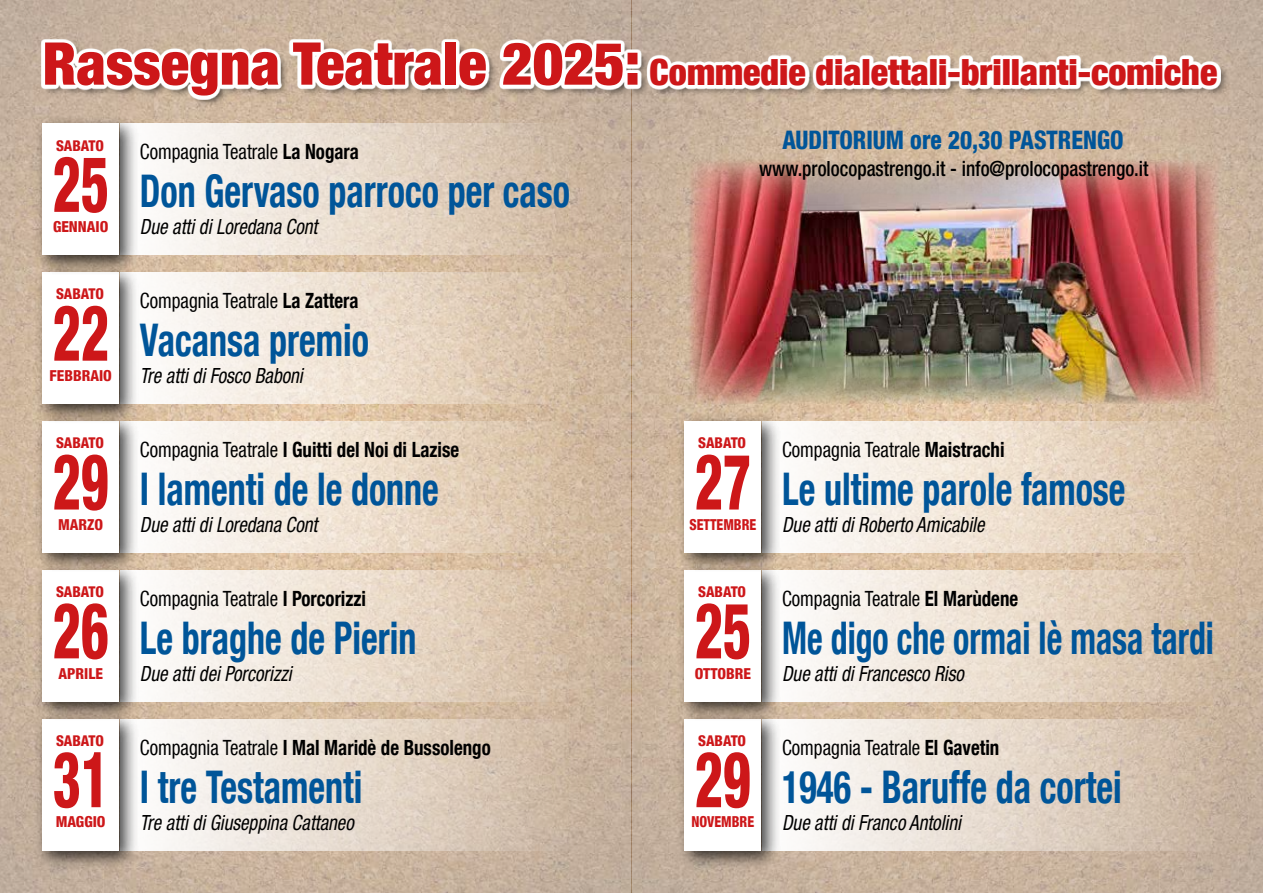
<style>
.page{position:relative;width:1263px;height:893px;background:#fff}
.page>*{position:absolute;margin:0;border:0;box-sizing:border-box;transform-origin:0 0}
.t1{font:800 condensed 77.7px "Helvetica Neue LT Com";color:#cd1719;scale:.7 1}
.t2{font:700 condensed 45px "Helvetica Neue LT Com";color:#059;scale:.8 1}
.t3{font:700 condensed 45px "Helvetica Neue LT Com";color:#059;scale:.75 1}
.t4{font:900 condensed 36.15px "Helvetica Neue LT Com";color:#cd1719}
.t5{font:800 condensed 25.5px "Helvetica Neue LT Com";color:#059;scale:.92 1}
.t6{font:italic condensed 21px "Helvetica Neue LT Com";color:#000;scale:.9 1}
.t7{font:condensed 21px "Helvetica Neue LT Com";color:#000;scale:.9 1}
.t8{font:700 condensed 21px "Helvetica Neue LT Com";color:#000;scale:.9 1}
.t9{font:500 condensed 21px "Helvetica Neue LT Com";color:#000;scale:.92 1}
.t10{font:800 condensed 15.15px "Helvetica Neue LT Com";color:#cd1719}
.t11{font:800 condensed 15.15px "Helvetica Neue LT Com";color:#cd1719;scale:.9 1}
.t12{font:800 condensed 14.85px "Helvetica Neue LT Com";color:#cd1719}
.s1{font-size:59.1px}
.s2{font-weight:700}
.s3{font-weight:400}
</style>
<div class="page">
<img style="left:0;top:0;width:1263px;height:893px">
<div style="left:120px;top:719px;width:459px;height:131px;background:linear-gradient(to right,#fff,#ccb59f)"></div>
<div style="left:762px;top:719px;width:459px;height:131px;background:linear-gradient(to right,#fff,#cab49e)"></div>
<div style="left:120px;top:570px;width:459px;height:132px;background:linear-gradient(to right,#fff,#d4bba0)"></div>
<div style="left:762px;top:570px;width:459px;height:132px;background:linear-gradient(to right,#fff,#d3baa0)"></div>
<div style="left:120px;top:421px;width:459px;height:132px;background:linear-gradient(to right,#fff,#d7bda1)"></div>
<div style="left:762px;top:421px;width:459px;height:132px;background:linear-gradient(to right,#fff,#d8bea3)"></div>
<div style="left:120px;top:272px;width:459px;height:132px;background:linear-gradient(to right,#fff,#d5bca1)"></div>
<div style="left:120px;top:123px;width:459px;height:132px;background:linear-gradient(to right,#fff,#cfb79f)"></div>
<div style="left:34px;top:710px;width:105px;height:161px;background:#000;opacity:.75"></div>
<div style="left:43px;top:719px;width:76px;height:131px;background:#fff"></div>
<div style="left:676px;top:710px;width:105px;height:161px;background:#000;opacity:.75"></div>
<div style="left:685px;top:719px;width:76px;height:131px;background:#fff"></div>
<div style="left:35px;top:562px;width:104px;height:160px;background:#000;opacity:.75"></div>
<div style="left:43px;top:570px;width:76px;height:132px;background:#fff"></div>
<div style="left:676px;top:561px;width:105px;height:161px;background:#000;opacity:.75"></div>
<div style="left:685px;top:570px;width:76px;height:132px;background:#fff"></div>
<div style="left:34px;top:413px;width:105px;height:160px;background:#000;opacity:.75"></div>
<div style="left:43px;top:421px;width:76px;height:132px;background:#fff"></div>
<div style="left:676px;top:413px;width:105px;height:160px;background:#000;opacity:.75"></div>
<div style="left:685px;top:421px;width:76px;height:132px;background:#fff"></div>
<div style="left:35px;top:264px;width:104px;height:160px;background:#000;opacity:.75"></div>
<div style="left:43px;top:272px;width:76px;height:132px;background:#fff"></div>
<div style="left:34px;top:115px;width:105px;height:160px;background:#000;opacity:.75"></div>
<div style="left:43px;top:123px;width:76px;height:132px;background:#fff"></div>
<img style="left:689px;top:160px;width:529px;height:244px">
<div style="left:42px;top:40px;width:1187px;height:68px;background:#000;opacity:.75"></div>
<svg style="left:41px;top:39px;width:1179px;height:60px"></svg>
<h3 class="t4" style="left:43px;top:50px;width:1176px"><span class="s1">Rassegna Teatrale 2025:</span> Commedie dialettali-brillanti-comiche</h3>
<p class="t5" style="left:782px;top:125px;width:372px">AUDITORIUM ore 20,30 PASTRENGO</p>
<p class="t9" style="left:759px;top:156px;width:425px">www.prolocopastrengo.it - info@prolocopastrengo.it</p>
<p class="t12" style="left:56px;top:136px;width:49px">SABATO</p>
<p class="t7" style="left:140px;top:139px;width:245px">Compagnia Teatrale <span class="s2">La Nogara</span></p>
<h2 class="t2" style="left:140px;top:164px;width:539px">Don Gervaso parroco per caso</h2>
<p class="t6" style="left:140px;top:214px;width:199px">Due atti di Loredana Cont</p>
<h1 class="t1" style="left:52px;top:137px;width:82px">25</h1>
<p class="t10" style="left:53px;top:217px;width:57px">GENNAIO</p>
<p class="t12" style="left:56px;top:285px;width:49px">SABATO</p>
<h1 class="t1" style="left:52px;top:286px;width:82px">22</h1>
<p class="t10" style="left:50px;top:366px;width:64px">FEBBRAIO</p>
<p class="t7" style="left:140px;top:288px;width:244px">Compagnia Teatrale <span class="s2">La Zattera</span></p>
<h2 class="t2" style="left:140px;top:313px;width:288px">Vacansa premio</h2>
<p class="t6" style="left:140px;top:363px;width:182px">Tre atti di Fosco Baboni</p>
<p class="t12" style="left:56px;top:434px;width:49px">SABATO</p>
<p class="t12" style="left:698px;top:434px;width:49px">SABATO</p>
<p class="t8" style="left:140px;top:437px;width:356px"><span class="s3">Compagnia Teatrale</span> I Guitti del Noi di Lazise</p>
<h2 class="t2" style="left:140px;top:462px;width:375px">I lamenti de le donne</h2>
<p class="t6" style="left:140px;top:512px;width:199px">Due atti di Loredana Cont</p>
<h1 class="t1" style="left:52px;top:434px;width:82px">29</h1>
<h1 class="t1" style="left:695px;top:434px;width:82px">27</h1>
<p class="t10" style="left:58px;top:515px;width:46px">MARZO</p>
<p class="t11" style="left:689px;top:515px;width:76px">SETTEMBRE</p>
<p class="t12" style="left:56px;top:583px;width:49px">SABATO</p>
<p class="t12" style="left:698px;top:583px;width:49px">SABATO</p>
<p class="t7" style="left:140px;top:586px;width:253px">Compagnia Teatrale <span class="s2">I Porcorizzi</span></p>
<h2 class="t2" style="left:140px;top:611px;width:347px">Le braghe de Pierin</h2>
<p class="t6" style="left:140px;top:661px;width:170px">Due atti dei Porcorizzi</p>
<h1 class="t1" style="left:52px;top:583px;width:82px">26</h1>
<h1 class="t1" style="left:695px;top:583px;width:82px">25</h1>
<p class="t10" style="left:58px;top:664px;width:46px">APRILE</p>
<p class="t10" style="left:695px;top:664px;width:58px">OTTOBRE</p>
<p class="t12" style="left:56px;top:732px;width:49px">SABATO</p>
<p class="t12" style="left:698px;top:732px;width:49px">SABATO</p>
<p class="t8" style="left:140px;top:734px;width:391px"><span class="s3">Compagnia Teatrale</span> I Mal Maridè de Bussolengo</p>
<h2 class="t2" style="left:140px;top:760px;width:279px">I tre Testamenti</h2>
<p class="t6" style="left:140px;top:810px;width:239px">Tre atti di Giuseppina Cattaneo</p>
<h1 class="t1" style="left:52px;top:732px;width:82px">31</h1>
<h1 class="t1" style="left:695px;top:732px;width:82px">29</h1>
<p class="t10" style="left:56px;top:813px;width:51px">MAGGIO</p>
<p class="t11" style="left:691px;top:813px;width:71px">NOVEMBRE</p>
<p class="t7" style="left:782px;top:437px;width:249px">Compagnia Teatrale <span class="s2">Maistrachi</span></p>
<h2 class="t2" style="left:782px;top:462px;width:431px">Le ultime parole famose</h2>
<p class="t6" style="left:782px;top:512px;width:226px">Due atti di Roberto Amicabile</p>
<p class="t7" style="left:782px;top:586px;width:264px">Compagnia Teatrale <span class="s2">El Marùdene</span></p>
<h2 class="t3" style="left:782px;top:611px;width:577px">Me digo che ormai lè masa tardi</h2>
<p class="t6" style="left:782px;top:661px;width:203px">Due atti di Francesco Riso</p>
<p class="t7" style="left:782px;top:735px;width:243px">Compagnia Teatrale <span class="s2">El Gavetin</span></p>
<h2 class="t2" style="left:782px;top:760px;width:426px">1946 - Baruffe da cortei</h2>
<p class="t6" style="left:782px;top:810px;width:200px">Due atti di Franco Antolini</p>
</div>
